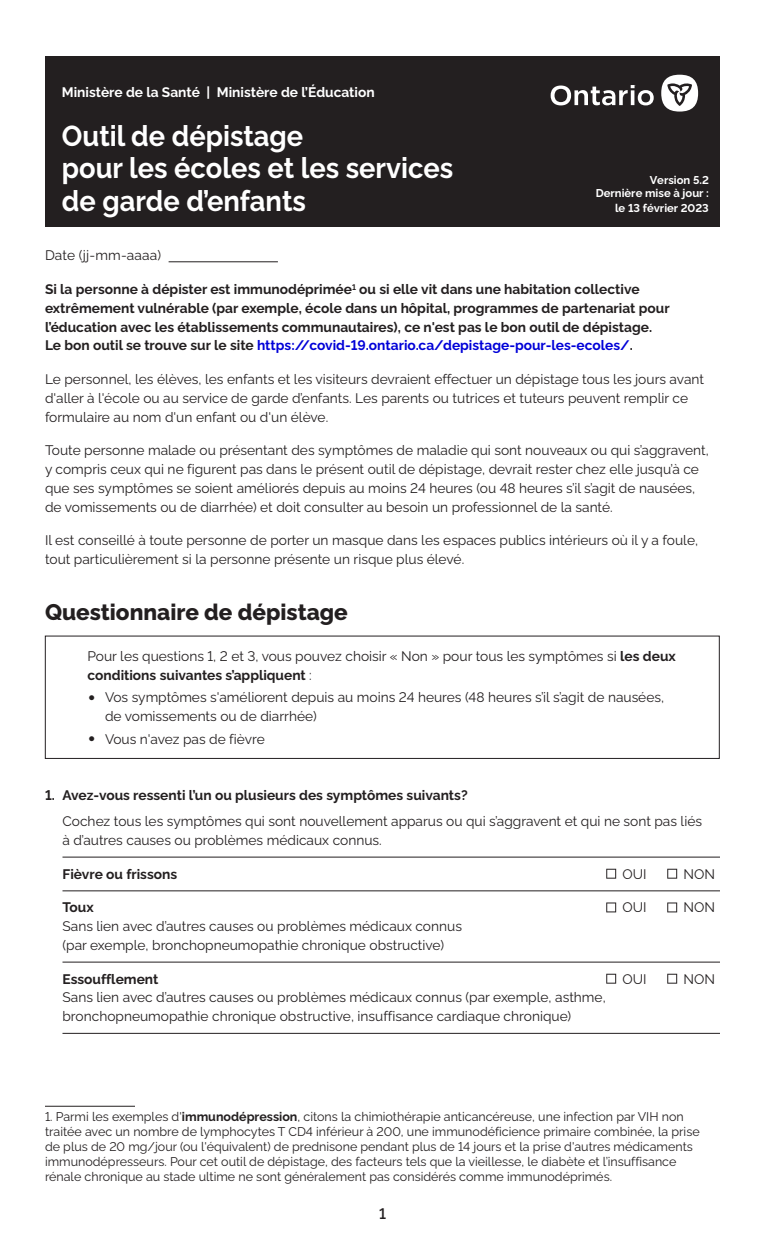
<style>
.page{position:relative;width:765px;height:1260px;background:#fff}
.page>*{position:absolute;margin:0;border:0;box-sizing:border-box;transform-origin:0 0}
.t1{font:700 28.75px/32.5px "Raleway";color:#fff;scale:.95 1}
.t2{font:800 22.5px "Raleway";color:#231f20}
.t3{font:600 15px "Raleway";color:#231f20}
.P_indent_yes_no{font:13.75px/18.8px "Raleway";color:#231f20}
.H3{font:700 13.75px/18.8px "Raleway";color:#231f20}
.P_indent{font:13.75px/18.8px "Raleway";color:#231f20}
.t4{font:700 13.75px "Raleway";color:#fff}
.P_line_above{font:700 13.75px "Raleway";color:#231f20}
.P_line_above-2{font:13.75px "Raleway";color:#231f20}
.t5{font:12.5px/15px "Raleway";color:#231f20}
.t6{font:700 11.25px/12.8px "Raleway";color:#fff;text-align:right}
.s1{color:#0000d8}
.s2{font-weight:700}
.s3{font-weight:700;font-size:23.75px}
</style>
<div class="page">
<div style="left:45px;top:56px;width:675px;height:170px;background:#231f20"></div>
<div style="left:661px;top:75px;width:37px;height:37px;background:#fff;border-radius:50%"></div>
<svg style="left:667px;top:83px;width:25px;height:23px"></svg>
<svg style="left:551px;top:85px;width:103px;height:20px"></svg>
<hr style="left:169px;top:261px;width:109px;height:1px;background:#231f20">
<hr style="left:62px;top:857px;width:658px;height:1px;background:#231f20">
<hr style="left:62px;top:891px;width:658px;height:1px;background:#231f20">
<hr style="left:62px;top:962px;width:658px;height:1px;background:#231f20">
<hr style="left:62px;top:1033px;width:658px;height:1px;background:#231f20">
<svg style="left:606px;top:869px;width:10px;height:10px"></svg>
<svg style="left:667px;top:869px;width:10px;height:10px"></svg>
<svg style="left:606px;top:902px;width:10px;height:10px"></svg>
<svg style="left:667px;top:902px;width:10px;height:10px"></svg>
<svg style="left:606px;top:974px;width:10px;height:10px"></svg>
<svg style="left:667px;top:974px;width:10px;height:10px"></svg>
<hr style="left:45px;top:1106px;width:90px;height:1px;background:#231f20">
<div style="left:45px;top:636px;width:675px;height:123px;border:1px solid #231f20"></div>
<p class="t4" style="left:62px;top:82px;width:314px">Ministère de la Santé | Ministère de l’Éducation</p>
<h1 class="t1" style="left:62px;top:117px;width:414px">Outil de dépistage<br>pour les écoles et les services de garde d’enfants</h1>
<p class="t6" style="left:596px;top:173px;width:115px">Version 5.2<br>Dernière mise à jour :</p>
<p class="t6" style="left:615px;top:200px;width:95px">le 13 février 2023</p>
<p class="P_indent_yes_no" style="left:45px;top:245px;width:118px">Date (jj-mm-aaaa)</p>
<p class="H3" style="left:45px;top:279px;width:626px">Si la personne à dépister est immunodéprimée<sup>1</sup> ou si elle vit dans une habitation collective extrêmement vulnérable (par exemple, école dans un hôpital, programmes de partenariat pour l’éducation avec les établissements communautaires), ce n'est pas le bon outil de dépistage.<br>Le bon outil se trouve sur le site <span class="s1">https://covid-19.ontario.ca/depistage-pour-les-ecoles/</span>.</p>
<p class="P_indent_yes_no" style="left:45px;top:369px;width:661px">Le personnel, les élèves, les enfants et les visiteurs devraient effectuer un dépistage tous les jours avant d'aller à l'école ou au service de garde d’enfants. Les parents ou tutrices et tuteurs peuvent remplir ce formulaire au nom d'un enfant ou d'un élève.</p>
<p class="P_indent_yes_no" style="left:45px;top:440px;width:665px">Toute personne malade ou présentant des symptômes de maladie qui sont nouveaux ou qui s’aggravent, y compris ceux qui ne figurent pas dans le présent outil de dépistage, devrait rester chez elle jusqu’à ce que ses symptômes se soient améliorés depuis au moins 24 heures (ou 48 heures s’il s’agit de nausées, de vomissements ou de diarrhée) et doit consulter au besoin un professionnel de la santé.</p>
<p class="P_indent_yes_no" style="left:45px;top:530px;width:655px">Il est conseillé à toute personne de porter un masque dans les espaces publics intérieurs où il y a foule, tout particulièrement si la personne présente un risque plus élevé.</p>
<h2 class="t2" style="left:45px;top:595px;width:304px">Questionnaire de dépistage</h2>
<p class="P_indent_yes_no" style="left:88px;top:645px;width:590px">Pour les questions 1, 2 et 3, vous pouvez choisir « Non » pour tous les symptômes si <span class="s2">les deux conditions suivantes s’appliquent</span> :</p>
<p class="P_indent_yes_no" style="left:105px;top:687px;width:561px;text-indent:-18px"><span class="s3">•</span> Vos symptômes s'améliorent depuis au moins 24 heures (48 heures s’il s’agit de nausées, de vomissements ou de diarrhée)</p>
<p class="P_indent_yes_no" style="left:88px;top:728px;width:179px"><span class="s3">•</span> Vous n'avez pas de fièvre</p>
<p class="H3" style="left:45px;top:784px;width:424px">1. Avez-vous ressenti l’un ou plusieurs des symptômes suivants?</p>
<p class="P_indent" style="left:62px;top:810px;width:641px">Cochez tous les symptômes qui sont nouvellement apparus ou qui s’aggravent et qui ne sont pas liés à d’autres causes ou problèmes médicaux connus.</p>
<p class="P_line_above" style="left:62px;top:863px;width:116px">Fièvre ou frissons</p>
<p class="P_line_above-2" style="left:622px;top:863px;width:26px">OUI</p>
<p class="P_line_above-2" style="left:683px;top:863px;width:33px">NON</p>
<p class="P_line_above" style="left:62px;top:897px;width:33px">Toux</p>
<p class="P_indent_yes_no" style="left:62px;top:916px;width:401px">Sans lien avec d’autres causes ou problèmes médicaux connus (par exemple, bronchopneumopathie chronique obstructive)</p>
<p class="P_indent_yes_no" style="left:622px;top:897px;width:26px">OUI</p>
<p class="P_indent_yes_no" style="left:683px;top:897px;width:33px">NON</p>
<p class="P_line_above" style="left:62px;top:968px;width:98px">Essoufflement</p>
<p class="P_indent_yes_no" style="left:62px;top:987px;width:545px">Sans lien avec d’autres causes ou problèmes médicaux connus (par exemple, asthme, bronchopneumopathie chronique obstructive, insuffisance cardiaque chronique)</p>
<p class="P_indent_yes_no" style="left:622px;top:968px;width:26px">OUI</p>
<p class="P_indent_yes_no" style="left:683px;top:968px;width:33px">NON</p>
<p class="t5" style="left:45px;top:1108px;width:656px">1. Parmi les exemples d'<span class="s2">immunodépression</span>, citons la chimiothérapie anticancéreuse, une infection par VIH non traitée avec un nombre de lymphocytes T CD4 inférieur à 200, une immunodéficience primaire combinée, la prise de plus de 20 mg/jour (ou l'équivalent) de prednisone pendant plus de 14 jours et la prise d'autres médicaments immunodépresseurs. Pour cet outil de dépistage, des facteurs tels que la vieillesse, le diabète et l’insuffisance rénale chronique au stade ultime ne sont généralement pas considérés comme immunodéprimés.</p>
<p class="t3" style="left:379px;top:1202px;width:8px">1</p>
</div>
